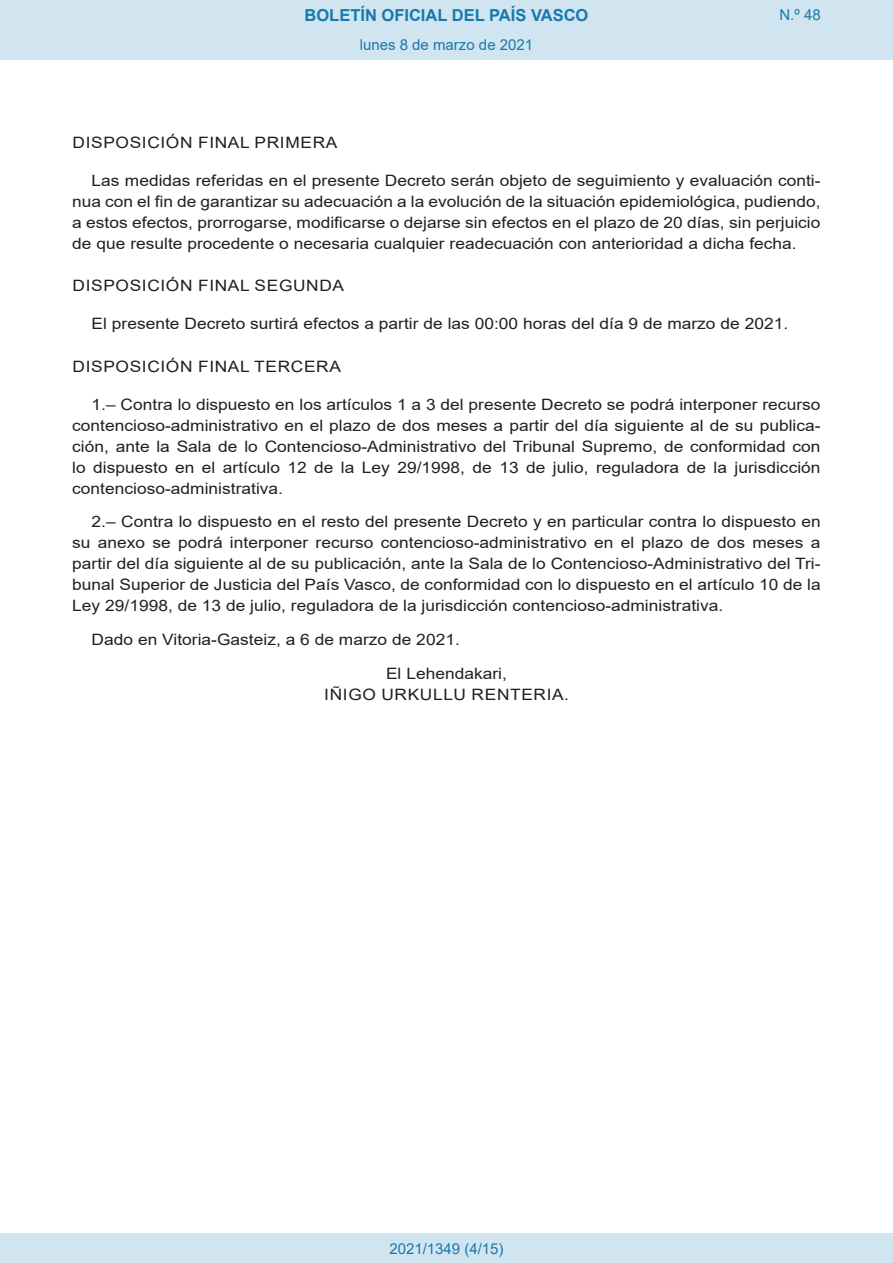
<style>
.page{position:relative;width:893px;height:1263px;background:#fff}
.page>*{position:absolute;margin:0;border:0;box-sizing:border-box;transform-origin:0 0}
.t1{font:700 16.5px "Arial";color:#1879ad}
.BOPVDetalle{font:15.6px/21px "Arial";color:#231f20;text-align:justify;scale:1.11 1}
.BOPVDisposicion{font:15.6px "Arial";letter-spacing:.035em;color:#231f20;scale:1.11 1}
.BOPVFirmaLugFec{font:15.6px "Arial";color:#231f20;scale:1.11 1}
.BOPVNombreLehen1{font:15.6px "Arial";letter-spacing:.035em;color:#231f20;scale:1.11 1}
.BOPVPuestoLehen1{font:15.6px "Arial";color:#231f20;scale:1.11 1}
.Paginacion_Centro{font:15px "Arial";color:#1879ad}
</style>
<div class="page">
<div style="left:0;top:0;width:893px;height:60px;background:#d0e5f0"></div>
<div style="left:0;top:1233px;width:893px;height:30px;background:#d0e5f0"></div>
<p class="t1" style="left:305px;top:3px;width:285px">BOLETÍN OFICIAL DEL PAÍS VASCO</p>
<p class="Paginacion_Centro" style="left:360px;top:35px;width:175px">lunes 8 de marzo de 2021</p>
<p class="Paginacion_Centro" style="left:779px;top:5px;width:43px">N.º 48</p>
<p class="BOPVDisposicion" style="left:73px;top:132px;width:240px">DISPOSICIÓN FINAL PRIMERA</p>
<p class="BOPVDetalle" style="left:72px;top:170px;width:676px;text-indent:19px">Las medidas referidas en el presente Decreto serán objeto de seguimiento y evaluación conti&shy;nua con el fin de garantizar su adecuación a la evolución de la situación epidemiológica, pudiendo, a estos efectos, prorrogarse, modificarse o dejarse sin efectos en el plazo de 20 días, sin perjuicio de que resulte procedente o necesaria cualquier readecuación con anterioridad a dicha fecha.</p>
<p class="BOPVDisposicion" style="left:73px;top:275px;width:246px">DISPOSICIÓN FINAL SEGUNDA</p>
<p class="BOPVDetalle" style="left:92px;top:313px;width:629px">El presente Decreto surtirá efectos a partir de las 00:00 horas del día 9 de marzo de 2021.</p>
<p class="BOPVDisposicion" style="left:73px;top:355px;width:243px">DISPOSICIÓN FINAL TERCERA</p>
<p class="BOPVDetalle" style="left:72px;top:394px;width:676px;text-indent:19px">1.– Contra lo dispuesto en los artículos 1 a 3 del presente Decreto se podrá interponer recurso contencioso-administrativo en el plazo de dos meses a partir del día siguiente al de su publica&shy;ción, ante la Sala de lo Contencioso-Administrativo del Tribunal Supremo, de conformidad con lo dispuesto en el artículo 12 de la Ley 29/1998, de 13 de julio, reguladora de la jurisdicción contencioso-administrativa.</p>
<p class="BOPVDetalle" style="left:72px;top:511px;width:676px;text-indent:19px">2.– Contra lo dispuesto en el resto del presente Decreto y en particular contra lo dispuesto en su anexo se podrá interponer recurso contencioso-administrativo en el plazo de dos meses a partir del día siguiente al de su publicación, ante la Sala de lo Contencioso-Administrativo del Tri&shy;bunal Superior de Justicia del País Vasco, de conformidad con lo dispuesto en el artículo 10 de la Ley 29/1998, de 13 de julio, reguladora de la jurisdicción contencioso-administrativa.</p>
<p class="BOPVFirmaLugFec" style="left:92px;top:629px;width:333px">Dado en Vitoria-Gasteiz, a 6 de marzo de 2021.</p>
<p class="BOPVPuestoLehen1" style="left:386px;top:663px;width:110px">El Lehendakari,</p>
<p class="BOPVNombreLehen1" style="left:324px;top:684px;width:222px">IÑIGO URKULLU RENTERIA.</p>
<p class="Paginacion_Centro" style="left:389px;top:1238px;width:116px">2021/1349 (4/15)</p>
</div>
